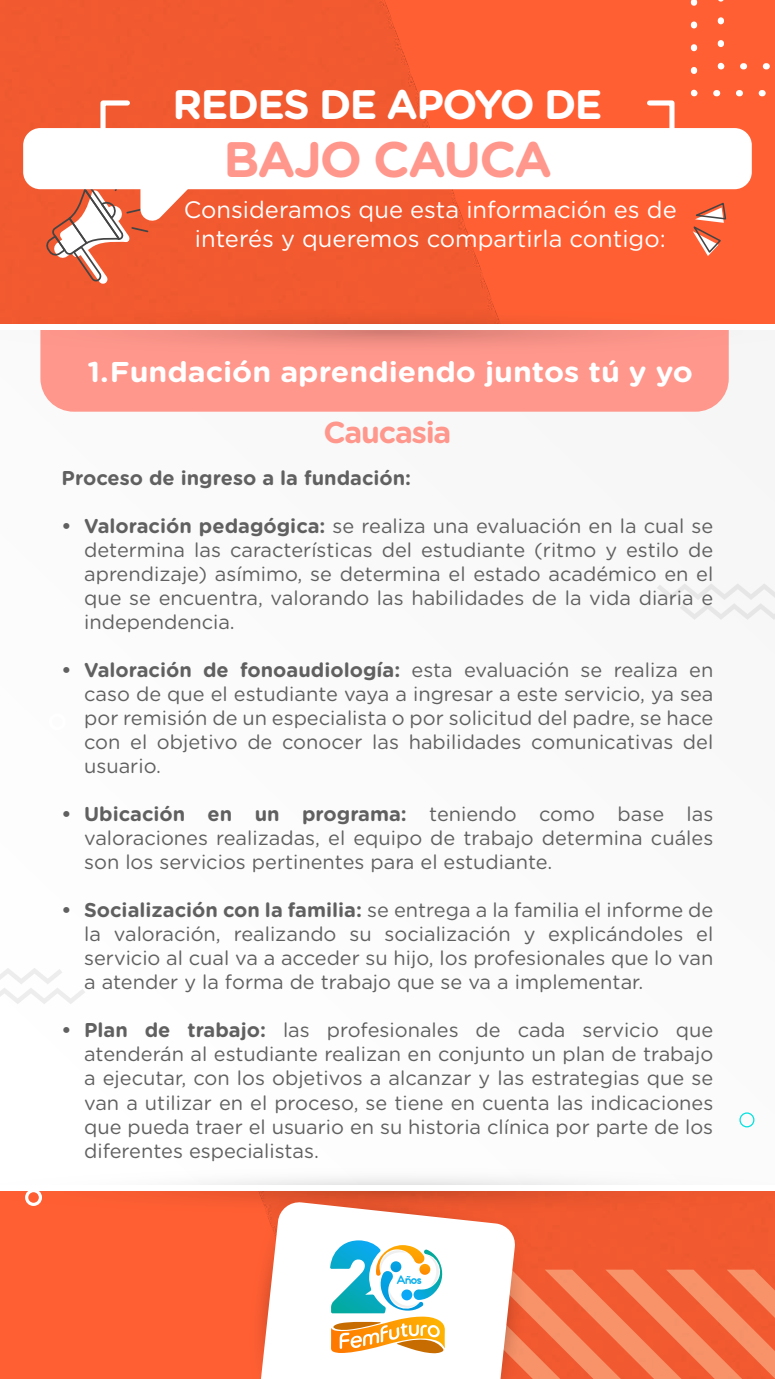
<style>
.page{position:relative;width:775px;height:1379px;background:#fff}
.page>*{position:absolute;margin:0;border:0;box-sizing:border-box;transform-origin:0 0}
.t1{font:700 49.88px "Gotham Rounded";letter-spacing:-.04em;color:#ff978c}
.t2{font:700 41.25px "Gotham Rounded";letter-spacing:-.04em;color:#fff}
.t3{font:700 30.25px "Gotham Rounded";letter-spacing:-.04em;color:#ff978c}
.t4{font:700 28.62px "Gotham Rounded";color:#fff;scale:1.06 1}
.t5{font:23.75px/28.5px "Gotham Rounded";color:#fff;text-align:center}
.t6{font:20px/24px "Gotham Rounded";color:#606060;text-align:justify}
.t7{font:700 20px "Gotham Rounded";color:#606060}
.t8{font:11.5px "Somatic Rounded";color:#06aeeb}
.s1{font-weight:700}
</style>
<div class="page">
<img style="left:0;top:0;width:775px;height:308px">
<div style="left:0;top:324px;width:775px;height:861px;background:#fbfbfb"></div>
<div style="left:40px;top:355px;width:689px;height:57px;background:#ff978c"></div>
<svg style="left:0;top:308px;width:775px;height:47px;background:#f5826c"></svg>
<div style="left:0;top:324px;width:775px;height:6px;background:#fff"></div>
<svg style="left:657px;top:584px;width:118px;height:36px"></svg>
<svg style="left:0;top:968px;width:85px;height:36px"></svg>
<svg style="left:713px;top:90px;width:62px;height:6px"></svg>
<svg style="left:691px;top:90px;width:6px;height:6px"></svg>
<svg style="left:691px;top:0;width:6px;height:74px"></svg>
<svg style="left:740px;top:63px;width:35px;height:6px"></svg>
<svg style="left:718px;top:63px;width:6px;height:6px"></svg>
<svg style="left:718px;top:0;width:6px;height:47px"></svg>
<svg style="left:692px;top:201px;width:35px;height:55px;background:#e9795a"></svg>
<div style="left:49px;top:713px;width:17px;height:17px;border:3px solid #fff;border-radius:50%"></div>
<div style="left:739px;top:1112px;width:15px;height:15px;border:1px solid #00e1df;border-radius:50%"></div>
<svg style="left:0;top:1180px;width:775px;height:199px"></svg>
<svg style="left:98px;top:98px;width:35px;height:30px"></svg>
<svg style="left:644px;top:98px;width:33px;height:30px"></svg>
<svg style="left:44px;top:189px;width:149px;height:95px"></svg>
<div style="left:23px;top:128px;width:729px;height:61px;background:#fff;border-radius:17px"></div>
<h2 class="t2" style="left:173px;top:74px;width:431px">REDES DE APOYO DE</h2>
<h1 class="t1" style="left:223px;top:123px;width:330px">BAJO CAUCA</h1>
<p class="t5" style="left:184px;top:194px;width:494px">Consideramos que esta información es de interés y queremos compartirla contigo:</p>
<h3 class="t4" style="left:87px;top:351px;width:573px">1.Fundación aprendiendo juntos tú y yo</h3>
<h3 class="t3" style="left:323px;top:410px;width:130px">Caucasia</h3>
<p class="t7" style="left:62px;top:463px;width:351px">Proceso de ingreso a la fundación:</p>
<p class="t6" style="left:84px;top:513px;width:631px;text-indent:-22px"><span class="s1">• Valoración pedagógica:</span> se realiza una evaluación en la cual se determina las características del estudiante (ritmo y estilo de aprendizaje) asímimo, se determina el estado académico en el que se encuentra, valorando las habilidades de la vida diaria e independencia.</p>
<p class="t6" style="left:84px;top:657px;width:631px;text-indent:-22px"><span class="s1">• Valoración de fonoaudiología:</span> esta evaluación se realiza en caso de que el estudiante vaya a ingresar a este servicio, ya sea por remisión de un especialista o por solicitud del padre, se hace con el objetivo de conocer las habilidades comunicativas del usuario.</p>
<p class="t6" style="left:84px;top:801px;width:631px;text-indent:-22px"><span class="s1">• Ubicación en un programa:</span> teniendo como base las valoraciones realizadas, el equipo de trabajo determina cuáles son los servicios pertinentes para el estudiante.</p>
<p class="t6" style="left:84px;top:897px;width:631px;text-indent:-22px"><span class="s1">• Socialización con la familia:</span> se entrega a la familia el informe de la valoración, realizando su socialización y explicándoles el servicio al cual va a acceder su hijo, los profesionales que lo van a atender y la forma de trabajo que se va a implementar.</p>
<p class="t6" style="left:84px;top:1017px;width:631px;text-indent:-22px"><span class="s1">• Plan de trabajo:</span> las profesionales de cada servicio que atenderán al estudiante realizan en conjunto un plan de trabajo a ejecutar, con los objetivos a alcanzar y las estrategias que se van a utilizar en el proceso, se tiene en cuenta las indicaciones que pueda traer el usuario en su historia clínica por parte de los diferentes especialistas.</p>
<p class="t8" style="left:396px;top:1274px;width:27px">Anos</p>
</div>
